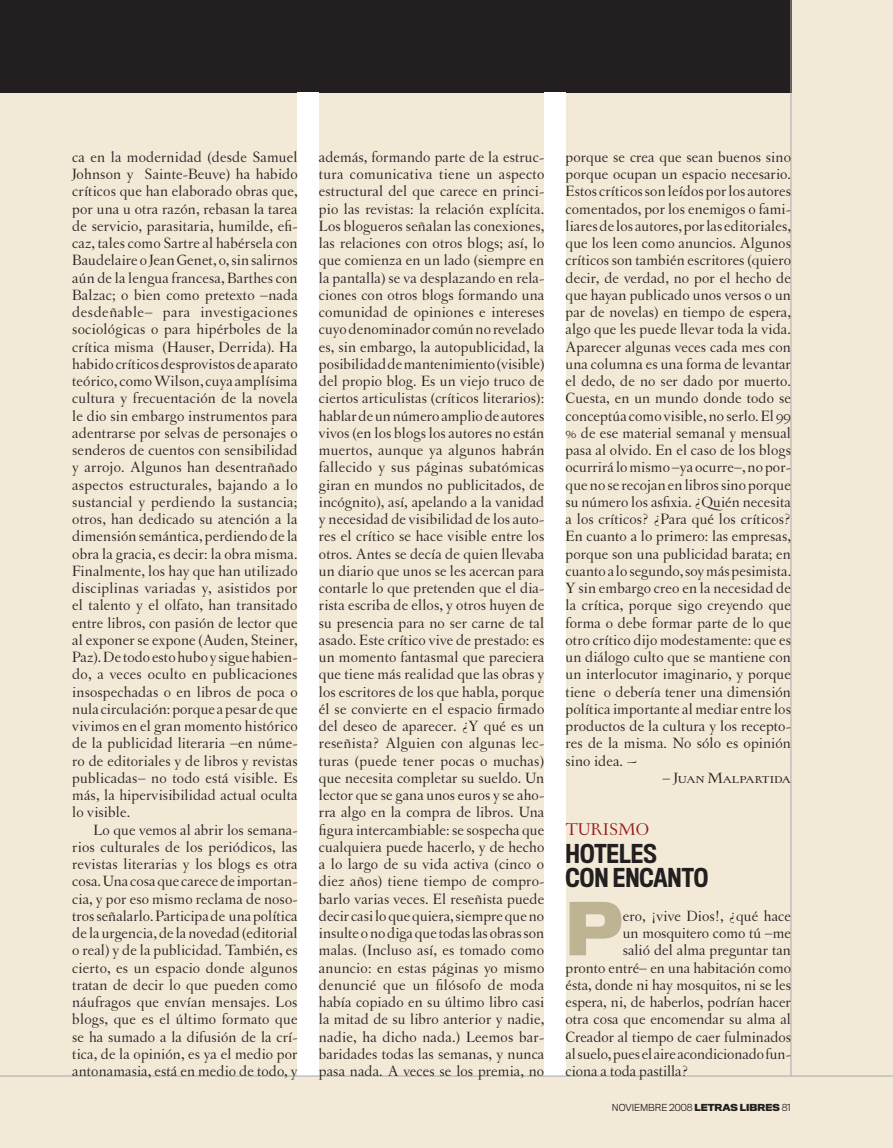
<style>
.page{position:relative;width:893px;height:1148px;background:#f2ead7}
.page>*{position:absolute;margin:0;border:0;box-sizing:border-box;transform-origin:0 0}
.t1{font:700 67.65px "Titling Gothic FB Normal";color:#beb493}
.t2{font:500 24px/24px "Titling Gothic FB Cond";color:#231f20}
.t3{font:18px "Letras Oldstyle Expert";color:#981a1e}
.t4{font:15.75px/17.2px "Letras Oldstyle";color:#231f20;text-align:justify}
.t5{font:15.75px "Letras Oldstyle Expert";color:#231f20}
.t6{font:300 9px "Titling Gothic FB Normal";color:#231f20}
.s1{font-weight:700}
</style>
<div class="page">
<div style="left:0;top:0;width:791px;height:93px;background:#231f20"></div>
<hr style="left:791px;top:0;width:1px;height:1076px;background:#a8a9ad">
<div style="left:298px;top:93px;width:21px;height:983px;background:#fff"></div>
<div style="left:544px;top:93px;width:21px;height:983px;background:#fff"></div>
<hr style="left:0;top:1076px;width:893px;height:1px;background:#a8a9ad">
<p class="t4" style="left:72px;top:148px;width:227px">ca en la modernidad (desde Samuel Johnson y Sainte-Beuve) ha habido críticos que han elaborado obras que, por una u otra razón, rebasan la tarea de servicio, parasitaria, humilde, efi&shy;caz, tales como Sartre al habérsela con Baudelaire o Jean Genet, o, sin salirnos aún de la lengua francesa, Barthes con Balzac; o bien como pretexto –nada desdeñable– para investigaciones sociológicas o para hipérboles de la crítica misma (Hauser, Derrida). Ha habido críticos desprovistos de aparato teórico, como Wilson, cuya amplísima cultura y frecuentación de la novela le dio sin embargo instrumentos para adentrarse por selvas de personajes o senderos de cuentos con sensibilidad y arrojo. Algunos han desentrañado aspectos estructurales, bajando a lo sustancial y perdiendo la sustancia; otros, han dedicado su atención a la dimensión semántica, perdiendo de la obra la gracia, es decir: la obra misma.<br>Finalmente, los hay que han utilizado disciplinas variadas y, asistidos por el talento y el olfato, han transitado entre libros, con pasión de lector que al exponer se expone (Auden, Steiner, Paz). De todo esto hubo y sigue habien&shy;do, a veces oculto en publicaciones insospechadas o en libros de poca o nula circulación: porque a pesar de que vivimos en el gran momento histórico de la publicidad literaria –en núme&shy;ro de editoriales y de libros y revistas publicadas– no todo está visible. Es más, la hipervisibilidad actual oculta lo visible.</p>
<p class="t4" style="left:72px;top:821px;width:227px;text-indent:21px">Lo que vemos al abrir los semana&shy;rios culturales de los periódicos, las revistas literarias y los blogs es otra cosa. Una cosa que carece de importan&shy;cia, y por eso mismo reclama de noso&shy;tros señalarlo. Participa de una política de la urgencia, de la novedad (editorial o real) y de la publicidad. También, es cierto, es un espacio donde algunos tratan de decir lo que pueden como náufragos que envían mensajes. Los blogs, que es el último formato que se ha sumado a la difusión de la crí&shy;tica, de la opinión, es ya el medio por antonamasia, está en medio de todo, y</p>
<p class="t4" style="left:319px;top:148px;width:227px">además, formando parte de la estruc&shy;tura comunicativa tiene un aspecto estructural del que carece en princi&shy;pio las revistas: la relación explícita.<br>Los blogueros señalan las conexiones, las relaciones con otros blogs; así, lo que comienza en un lado (siempre en la pantalla) se va desplazando en rela&shy;ciones con otros blogs formando una comunidad de opiniones e intereses cuyo denominador común no revelado es, sin embargo, la autopublicidad, la posibilidad de mantenimiento (visible) del propio blog. Es un viejo truco de ciertos articulistas (críticos literarios): hablar de un número amplio de autores vivos (en los blogs los autores no están muertos, aunque ya algunos habrán fallecido y sus páginas subatómicas giran en mundos no publicitados, de incógnito), así, apelando a la vanidad y necesidad de visibilidad de los auto&shy;res el crítico se hace visible entre los otros. Antes se decía de quien llevaba un diario que unos se les acercan para contarle lo que pretenden que el dia&shy;rista escriba de ellos, y otros huyen de su presencia para no ser carne de tal asado. Este crítico vive de prestado: es un momento fantasmal que pareciera que tiene más realidad que las obras y los escritores de los que habla, porque él se convierte en el espacio firmado del deseo de aparecer. ¿Y qué es un reseñista? Alguien con algunas lec&shy;turas (puede tener pocas o muchas) que necesita completar su sueldo. Un lector que se gana unos euros y se aho&shy;rra algo en la compra de libros. Una figura intercambiable: se sospecha que cualquiera puede hacerlo, y de hecho a lo largo de su vida activa (cinco o diez años) tiene tiempo de compro&shy;barlo varias veces. El reseñista puede decir casi lo que quiera, siempre que no insulte o no diga que todas las obras son malas. (Incluso así, es tomado como anuncio: en estas páginas yo mismo denuncié que un filósofo de moda había copiado en su último libro casi la mitad de su libro anterior y nadie, nadie, ha dicho nada.) Leemos bar&shy;baridades todas las semanas, y nunca pasa nada. A veces se los premia, no</p>
<p class="t4" style="left:565px;top:148px;width:227px">porque se crea que sean buenos sino porque ocupan un espacio necesario.<br>Estos críticos son leídos por los autores comentados, por los enemigos o fami&shy;liares de los autores, por las editoriales, que los leen como anuncios. Algunos críticos son también escritores (quiero decir, de verdad, no por el hecho de que hayan publicado unos versos o un par de novelas) en tiempo de espera, algo que les puede llevar toda la vida.<br>Aparecer algunas veces cada mes con una columna es una forma de levantar el dedo, de no ser dado por muerto.<br>Cuesta, en un mundo donde todo se conceptúa como visible, no serlo. El 99 % de ese material semanal y mensual pasa al olvido. En el caso de los blogs ocurrirá lo mismo –ya ocurre–, no por&shy;que no se recojan en libros sino porque su número los asfixia. ¿Quién necesita a los críticos? ¿Para qué los críticos?<br>En cuanto a lo primero: las empresas, porque son una publicidad barata; en cuanto a lo segundo, soy más pesimista.<br>Y sin embargo creo en la necesidad de la crítica, porque sigo creyendo que forma o debe formar parte de lo que otro crítico dijo modestamente: que es un diálogo culto que se mantiene con un interlocutor imaginario, y porque tiene o debería tener una dimensión política importante al mediar entre los productos de la cultura y los recepto&shy;res de la misma. No sólo es opinión sino idea. ~</p>
<p class="t5" style="left:662px;top:769px;width:130px">– Juan Malpartida</p>
<p class="t3" style="left:565px;top:819px;width:85px">turismo</p>
<h2 class="t2" style="left:565px;top:842px;width:92px">HOTELES<br>CON</h2>
<h2 class="t2" style="left:613px;top:866px;width:27px">ENCANTO</h2>
<h1 class="t1" style="left:565px;top:886px;width:59px">P</h1>
<p class="t4" style="left:623px;top:907px;width:170px">ero, ¡vive Dios!, ¿qué hace</p>
<p class="t4" style="left:623px;top:924px;width:170px">un mosquitero como tú –me</p>
<p class="t4" style="left:623px;top:942px;width:170px">salió del alma preguntar tan</p>
<p class="t4" style="left:565px;top:959px;width:227px">pronto entré– en una habitación como</p>
<p class="t4" style="left:565px;top:976px;width:227px">ésta, donde ni hay mosquitos, ni se les</p>
<p class="t4" style="left:565px;top:993px;width:227px">espera, ni, de haberlos, podrían hacer</p>
<p class="t4" style="left:565px;top:1011px;width:227px">otra cosa que encomendar su alma al</p>
<p class="t4" style="left:565px;top:1028px;width:227px">Creador al tiempo de caer fulminados</p>
<p class="t4" style="left:565px;top:1045px;width:227px">al suelo, pues el aire acondicionado fun-</p>
<p class="t4" style="left:565px;top:1062px;width:124px">ciona a toda pastilla?</p>
<p class="t6" style="left:612px;top:1102px;width:180px">NOVIEMBRE 2008 <span class="s1">LETRAS LIBRES</span> 81</p>
</div>
